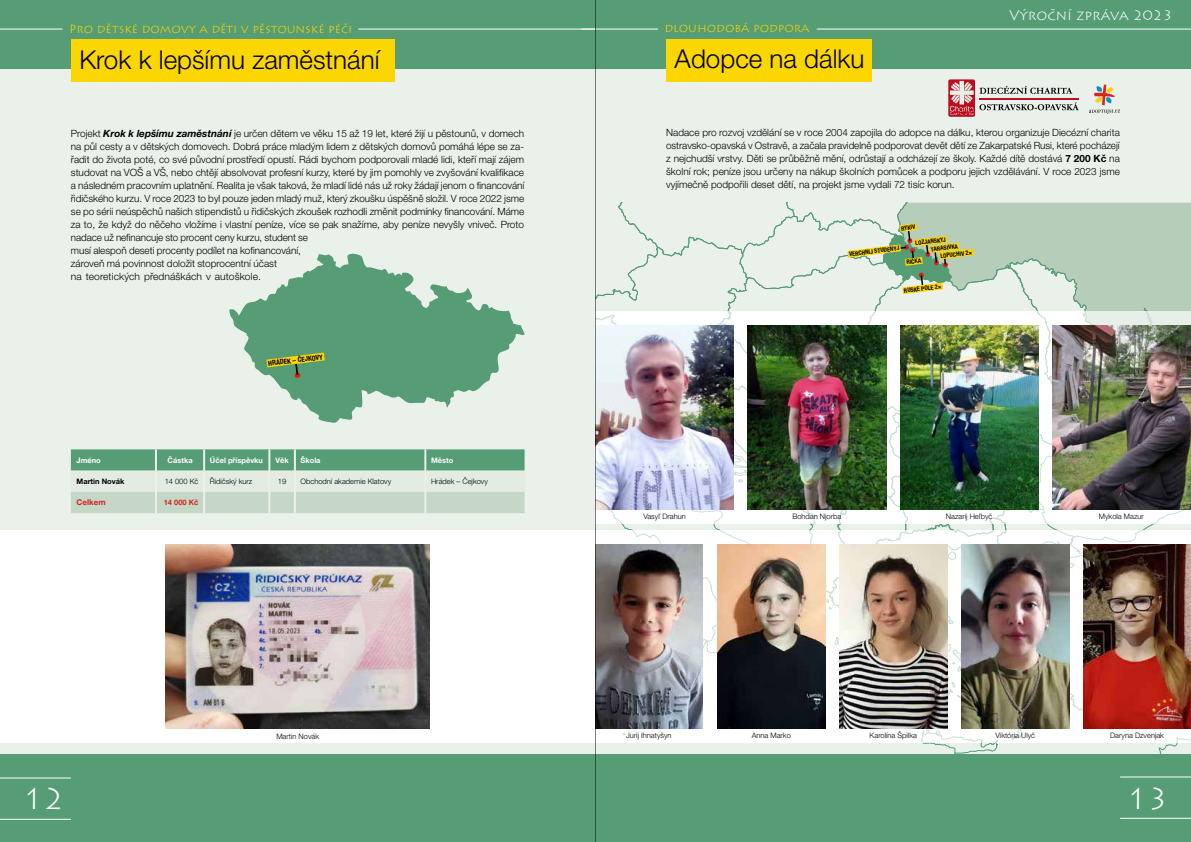
<style>
.page{position:relative;width:1191px;height:842px;background:#fff}
.page>*{position:absolute;margin:0;border:0;box-sizing:border-box;transform-origin:0 0}
.t1{font:300 30px "Lithos Pro";color:#fff}
.t2{font:300 26px "Helvetica Neue LT Pro";color:#000}
.t3{font:300 14px "Lithos Pro";color:#fff}
.t4{font:300 12px "Lithos Pro";color:#fcd600}
.t5{font:300 10px/13px "Helvetica Neue LT Pro";color:#000}
.t6{font:700 8px "Helvetica Neue LT Pro";color:#d2241c}
.t7{font:300 7.5px "Helvetica Neue LT Pro";color:#000}
.t8{font:700 7.5px "Helvetica Neue LT Pro";color:#fff}
.t9{font:700 7.5px "Helvetica Neue LT Pro";color:#000}
.t10{font:700 7.5px "Helvetica Neue LT Pro";color:#d2241c}
.t11{font:700 condensed 7px "Helvetica Neue LT Pro";color:#000}
.t12{font:700 condensed 6.1px "Helvetica Neue LT Pro";color:#000}
.s1{font-weight:700;font-style:italic}
.s2{font-weight:700}
</style>
<div class="page">
<div style="left:0;top:0;width:609px;height:842px;background:#569d76"></div>
<div style="left:0;top:69px;width:609px;height:685px;background:#eaf0ea"></div>
<div style="left:0;top:530px;width:609px;height:213px;background:#fff"></div>
<div style="left:71px;top:40px;width:323px;height:42px;background:#fcd600"></div>
<svg style="left:71px;top:449px;width:453px;height:64px"></svg>
<hr style="left:155px;top:449px;width:2px;height:22px;background:#eaf0ea">
<hr style="left:203px;top:449px;width:2px;height:22px;background:#eaf0ea">
<hr style="left:268px;top:449px;width:2px;height:22px;background:#eaf0ea">
<hr style="left:294px;top:449px;width:2px;height:22px;background:#eaf0ea">
<hr style="left:424px;top:449px;width:2px;height:22px;background:#eaf0ea">
<hr style="left:155px;top:471px;width:2px;height:21px;background:#eaf0ea">
<hr style="left:203px;top:471px;width:2px;height:21px;background:#eaf0ea">
<hr style="left:268px;top:471px;width:2px;height:21px;background:#eaf0ea">
<hr style="left:294px;top:471px;width:2px;height:21px;background:#eaf0ea">
<hr style="left:424px;top:471px;width:2px;height:21px;background:#eaf0ea">
<hr style="left:155px;top:492px;width:2px;height:21px;background:#eaf0ea">
<hr style="left:203px;top:492px;width:2px;height:21px;background:#eaf0ea">
<hr style="left:268px;top:492px;width:2px;height:21px;background:#eaf0ea">
<hr style="left:294px;top:492px;width:2px;height:21px;background:#eaf0ea">
<hr style="left:424px;top:492px;width:2px;height:21px;background:#eaf0ea">
<img style="left:166px;top:545px;width:263px;height:184px">
<hr style="left:358px;top:29px;width:251px;height:1px;background:#fff">
<hr style="left:0;top:29px;width:62px;height:1px;background:#fff">
<hr style="left:0;top:777px;width:71px;height:1px;background:#fff">
<hr style="left:0;top:819px;width:71px;height:1px;background:#fff">
<svg style="left:229px;top:253px;width:295px;height:170px;fill:#569d76"></svg>
<svg style="left:266px;top:353px;width:59px;height:25px"></svg>
<div style="left:595px;top:0;width:596px;height:842px;background:#569d76"></div>
<div style="left:595px;top:69px;width:596px;height:685px;background:#eaf0ea"></div>
<svg style="left:922px;top:203px;width:269px;height:551px"></svg>
<div style="left:595px;top:530px;width:596px;height:213px;background:#fff"></div>
<div style="left:666px;top:39px;width:205px;height:42px;background:#fcd600"></div>
<hr style="left:816px;top:29px;width:375px;height:1px;background:#fff">
<hr style="left:1120px;top:776px;width:71px;height:1px;background:#fff">
<hr style="left:1120px;top:818px;width:71px;height:1px;background:#fff">
<hr style="left:581px;top:29px;width:77px;height:1px;background:#fff">
<svg style="left:596px;top:203px;width:511px;height:398px"></svg>
<svg style="left:1089px;top:84px;width:30px;height:30px"></svg>
<svg style="left:948px;top:79px;width:130px;height:38px"></svg>
<img style="left:596px;top:325px;width:137px;height:184px">
<img style="left:747px;top:325px;width:139px;height:184px">
<img style="left:1052px;top:325px;width:139px;height:184px">
<img style="left:596px;top:544px;width:106px;height:185px">
<img style="left:717px;top:544px;width:108px;height:185px">
<img style="left:839px;top:544px;width:108px;height:185px">
<img style="left:1083px;top:544px;width:108px;height:185px">
<img style="left:900px;top:325px;width:138px;height:184px">
<img style="left:961px;top:544px;width:108px;height:185px">
<hr style="left:595px;top:0;width:1px;height:842px;background:#000">
<p class="t4" style="left:69px;top:21px;width:285px">Pro dětské domovy a děti v pěstounské péči</p>
<h2 class="t2" style="left:79px;top:44px;width:301px">Krok k lepšímu zaměstnání</h2>
<p class="t5" style="left:71px;top:126px;width:455px">Projekt <span class="s1">Krok k lepšímu zaměstnání</span> je určen dětem ve věku 15 až 19 let, které žijí u pěstounů, v domech na půl cesty a v dětských domovech. Dobrá práce mladým lidem z dětských domovů pomáhá lépe se za&shy;řadit do života poté, co své původní prostředí opustí. Rádi bychom podporovali mladé lidi, kteří mají zájem studovat na VOŠ a VŠ, nebo chtějí absolvovat profesní kurzy, které by jim pomohly ve zvyšování kvalifikace a následném pracovním uplatnění. Realita je však taková, že mladí lidé nás už roky žádají jenom o financování řidičského kurzu. V roce 2023 to byl pouze jeden mladý muž, který zkoušku úspěšně složil. V roce 2022 jsme se po sérii neúspěchů našich stipendistů u řidičských zkoušek rozhodli změnit podmínky financování. Máme za to, že když do něčeho vložíme i vlastní peníze, více se pak snažíme, aby peníze nevyšly vniveč. Proto nadace už nefinancuje sto procent ceny kurzu, student se<br>musí alespoň deseti procenty podílet na kofinancování,<br>zároveň má povinnost doložit stoprocentní účast<br>na teoretických přednáškách v autoškole.</p>
<p class="t11" style="left:268px;top:359px;width:56px;rotate:-7deg">HRÁDEK – ČEJKOVY</p>
<p class="t8" style="left:77px;top:455px;width:26px">Jméno</p>
<p class="t8" style="left:167px;top:455px;width:27px">Částka</p>
<p class="t8" style="left:210px;top:455px;width:55px">Účel příspěvku</p>
<p class="t8" style="left:275px;top:455px;width:15px">Věk</p>
<p class="t8" style="left:300px;top:455px;width:21px">Škola</p>
<p class="t8" style="left:431px;top:455px;width:24px">Město</p>
<p class="t9" style="left:77px;top:477px;width:49px">Martin Novák</p>
<p class="t7" style="left:165px;top:477px;width:35px">14 000 Kč</p>
<p class="t7" style="left:210px;top:477px;width:44px">Řidičský kurz</p>
<p class="t7" style="left:278px;top:477px;width:10px">19</p>
<p class="t7" style="left:300px;top:477px;width:92px">Obchodní akademie Klatovy</p>
<p class="t7" style="left:431px;top:477px;width:58px">Hrádek – Čejkovy</p>
<p class="t6" style="left:77px;top:498px;width:31px">Celkem</p>
<p class="t10" style="left:164px;top:498px;width:36px">14 000 Kč</p>
<h1 class="t1" style="left:22px;top:781px;width:44px">12</h1>
<p class="t7" style="left:276px;top:731px;width:44px">Martin Novák</p>
<p class="t4" style="left:664px;top:21px;width:147px">dlouhodobá podpora</p>
<h2 class="t2" style="left:674px;top:43px;width:191px">Adopce na dálku</h2>
<h3 class="t3" style="left:1009px;top:7px;width:165px">Výroční zpráva 2023</h3>
<p class="t5" style="left:666px;top:126px;width:455px;text-align:justify">Nadace pro rozvoj vzdělání se v roce 2004 zapojila do adopce na dálku, kterou organizuje Diecézní charita ostravsko-opavská v Ostravě, a začala pravidelně podporovat devět dětí ze Zakarpatské Rusi, které pocházejí z nejchudší vrstvy. Děti se průběžně mění, odrůstají a odcházejí ze školy. Každé dítě dostává <span class="s2">7 200 Kč</span> na školní rok; peníze jsou určeny na nákup školních pomůcek a podporu jejich vzdělávání. V roce 2023 jsme vyjímečně podpořili deset dětí, na projekt jsme vydali 72 tisíc korun.</p>
<p class="t12" style="left:900px;top:225px;width:16px;rotate:-7deg">RYKIV</p>
<p class="t12" style="left:906px;top:259px;width:16px;rotate:-7deg">RIČKA</p>
<p class="t12" style="left:915px;top:239px;width:32px;rotate:-7deg">LOZJANSKYJ</p>
<p class="t12" style="left:930px;top:246px;width:29px;rotate:-7deg">TARASIVKA</p>
<p class="t12" style="left:848px;top:250px;width:52px;rotate:-7deg">VERCHNIJ STUDENYJ</p>
<p class="t12" style="left:940px;top:252px;width:33px;rotate:-7deg">LOPUCHIV 2×</p>
<p class="t12" style="left:903px;top:287px;width:39px;rotate:-7deg">RUSKE POLE 2×</p>
<p class="t7" style="left:946px;top:512px;width:48px">Nazarij Heľbyč</p>
<p class="t7" style="left:643px;top:512px;width:44px">Vasyľ Drahun</p>
<p class="t7" style="left:792px;top:512px;width:50px">Bohdan Njorba</p>
<p class="t7" style="left:1099px;top:512px;width:47px">Mykola Mazur</p>
<p class="t7" style="left:626px;top:731px;width:47px">Jurij Ihnatyšyn</p>
<p class="t7" style="left:751px;top:731px;width:41px">Anna Marko</p>
<p class="t7" style="left:869px;top:731px;width:49px">Karolína Špilka</p>
<p class="t7" style="left:1110px;top:731px;width:55px">Daryna Dzvenjak</p>
<p class="t7" style="left:995px;top:731px;width:41px">Viktória Ulyč</p>
<h1 class="t1" style="left:1126px;top:781px;width:44px">13</h1>
</div>
